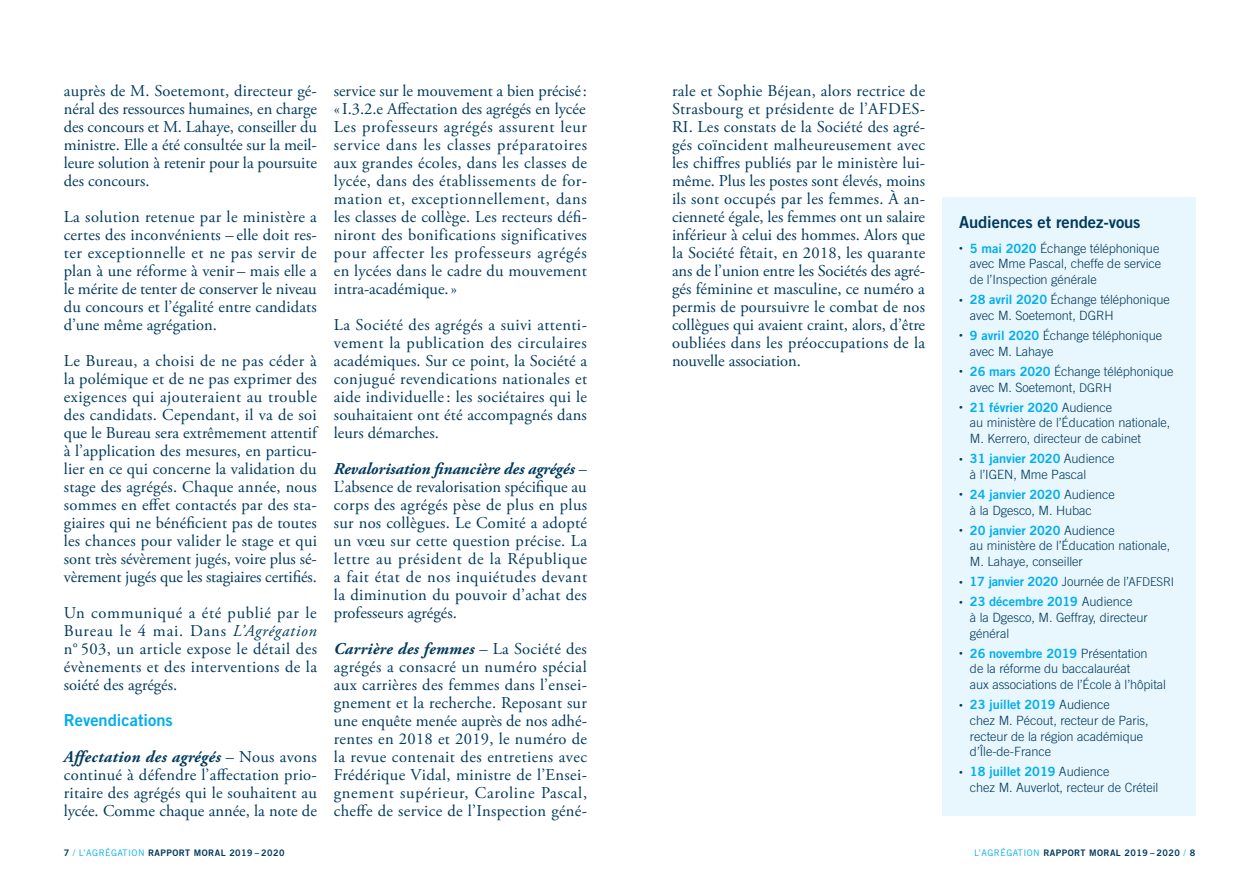
<style>
.page{position:relative;width:1259px;height:893px;background:#fff}
.page>*{position:absolute;margin:0;border:0;box-sizing:border-box;transform-origin:0 0}
.Texte{font:16.5px/18px "Adobe Garamond Pro";color:#003a5d;text-align:justify}
.Chapo{font:16.5px "Trade Gothic Bold Two";letter-spacing:-.005em;color:#003a5d}
.Chapo-2{font:16.5px "Trade Gothic Bold Two";color:#00aeef}
.Texte-2{font:300 12.75px/15.8px "Trade Gothic";letter-spacing:-.005em;color:#003a5d}
.Texte-3{font:12.75px "Trade Gothic Bold Two";letter-spacing:-.015em;color:#00aeef}
.t1{font:9px "Trade Gothic Bold Two";letter-spacing:.05em;color:#003a5d}
.s1{font-style:italic}
.s2{font-weight:700;font-style:italic}
.s3{font-size:7.5px}
.s4{font-family:"Trade Gothic Bold Two";font-weight:400;color:#00aeef}
.s5{font-size:12px}
.s6{font-family:"Trade Gothic";font-weight:300;font-size:7.5px;color:#003a5d}
.s7{font-family:"Trade Gothic";font-weight:300;color:#003a5d}
.s8{font-family:"Trade Gothic";font-weight:300;font-size:12px;color:#003a5d}
.s9{font-family:"Trade Gothic";color:#00aeef}
</style>
<div class="page">
<div style="left:942px;top:197px;width:253px;height:619px;background:#e8f6fd"></div>
<p class="Texte" style="left:64px;top:82px;width:254px">auprès de M. Soetemont, directeur gé&shy;néral des ressources humaines, en charge des concours et M. Lahaye, conseiller du ministre. Elle a été consultée sur la meil&shy;leure solution à retenir pour la poursuite des concours.</p>
<p class="Texte" style="left:64px;top:208px;width:255px">La solution retenue par le ministère a certes des inconvénients – elle doit res&shy;ter exceptionnelle et ne pas servir de plan à une réforme à venir – mais elle a le mérite de tenter de conserver le niveau du concours et l’égalité entre candidats d’une même agrégation.</p>
<p class="Texte" style="left:64px;top:352px;width:255px">Le Bureau, a choisi de ne pas céder à la polémique et de ne pas exprimer des exigences qui ajouteraient au trouble des candidats. Cependant, il va de soi que le Bureau sera extrêmement attentif à l’application des mesures, en particu&shy;lier en ce qui concerne la validation du stage des agrégés. Chaque année, nous sommes en effet contactés par des sta&shy;giaires qui ne bénéficient pas de toutes les chances pour valider le stage et qui sont très sévèrement jugés, voire plus sé&shy;vèrement jugés que les stagiaires certifiés.</p>
<p class="Texte" style="left:64px;top:604px;width:255px">Un communiqué a été publié par le Bureau le 4 mai. Dans <span class="s1">L’Agrégation </span>n° 503, un article expose le détail des évènements et des interventions de la soiété des agrégés.</p>
<p class="Chapo-2" style="left:64px;top:709px;width:111px">Revendications</p>
<p class="Texte" style="left:64px;top:748px;width:255px"><span class="s2">Affectation des agrégés</span> – Nous avons continué à défendre l’affectation prio&shy;ritaire des agrégés qui le souhaitent au lycée. Comme chaque année, la note de</p>
<p class="Texte" style="left:334px;top:82px;width:254px">service sur le mouvement a bien précisé:</p>
<p class="Texte" style="left:334px;top:100px;width:253px">«I.3.2.e Affectation des agrégés en lycée</p>
<p class="Texte" style="left:334px;top:118px;width:255px">Les professeurs agrégés assurent leur service dans les classes préparatoires aux grandes écoles, dans les classes de lycée, dans des établissements de for&shy;mation et, exceptionnellement, dans les classes de collège. Les recteurs défi&shy;niront des bonifications significatives pour affecter les professeurs agrégés en lycées dans le cadre du mouvement intra-académique.»</p>
<p class="Texte" style="left:334px;top:316px;width:255px">La Société des agrégés a suivi attenti&shy;vement la publication des circulaires académiques. Sur ce point, la Société a conjugué revendications nationales et aide individuelle: les sociétaires qui le souhaitaient ont été accompagnés dans leurs démarches.</p>
<p class="Texte" style="left:334px;top:460px;width:255px"><span class="s2">Revalorisation financière des agrégés</span> – L’absence de revalorisation spécifique au corps des agrégés pèse de plus en plus sur nos collègues. Le Comité a adopté un vœu sur cette question précise. La lettre au président de la République a fait état de nos inquiétudes devant la diminution du pouvoir d’achat des professeurs agrégés.</p>
<p class="Texte" style="left:334px;top:640px;width:255px"><span class="s2">Carrière des femmes</span> – La Société des agrégés a consacré un numéro spécial aux carrières des femmes dans l’ensei&shy;gnement et la recherche. Reposant sur une enquête menée auprès de nos adhé&shy;rentes en 2018 et 2019, le numéro de la revue contenait des entretiens avec Frédérique Vidal, ministre de l’Ensei&shy;gnement supérieur, Caroline Pascal, cheffe de service de l’Inspection géné-</p>
<p class="Texte" style="left:672px;top:82px;width:255px">rale et Sophie Béjean, alors rectrice de Strasbourg et présidente de l’AFDES-RI. Les constats de la Société des agré&shy;gés coïncident malheureusement avec les chiffres publiés par le ministère lui&shy;même. Plus les postes sont élevés, moins ils sont occupés par les femmes. À an&shy;cienneté égale, les femmes ont un salaire inférieur à celui des hommes. Alors que la Société fêtait, en 2018, les quarante ans de l’union entre les Sociétés des agré&shy;gés féminine et masculine, ce numéro a permis de poursuivre le combat de nos collègues qui avaient craint, alors, d’être oubliées dans les préoccupations de la nouvelle association.</p>
<p class="Chapo" style="left:959px;top:212px;width:183px">Audiences et rendez-vous</p>
<p class="Texte-2" style="left:970px;top:240px;width:193px;text-indent:-11px"><span class="s3">•</span> <span class="s4">5 mai 2020</span> Échange téléphonique avec Mme Pascal, cheffe de service de l’Inspection générale</p>
<p class="Texte-2" style="left:970px;top:292px;width:201px;text-indent:-11px"><span class="s3">•</span> <span class="s4">28 avril 2020</span> Échange téléphonique avec M. Soetemont, DGRH</p>
<p class="Texte-2" style="left:970px;top:327px;width:194px;text-indent:-11px"><span class="s3">•</span> <span class="s4">9 avril 2020</span> Échange téléphonique avec M. Lahaye</p>
<p class="Texte-2" style="left:970px;top:363px;width:205px;text-indent:-11px"><span class="s3">•</span> <span class="s4">26 mars 2020</span> Échange téléphonique avec M. Soetemont, <span class="s5">DGRH</span></p>
<p class="Texte-2" style="left:970px;top:399px;width:202px;text-indent:-11px"><span class="s3">•</span> <span class="s4">21 février 2020</span> Audience<br>au ministère de l’Éducation nationale,<br>M. Kerrero, directeur de cabinet</p>
<p class="Texte-2" style="left:970px;top:450px;width:146px;text-indent:-11px"><span class="s3">•</span> <span class="s4">31 janvier 2020</span> Audience à l’IGEN, Mme Pascal</p>
<p class="Texte-2" style="left:970px;top:486px;width:146px;text-indent:-11px"><span class="s3">•</span> <span class="s4">24 janvier 2020</span> Audience à la Dgesco, M. Hubac</p>
<p class="Texte-2" style="left:970px;top:522px;width:202px;text-indent:-11px"><span class="s3">•</span> <span class="s4">20 janvier 2020</span> Audience<br>au ministère de l’Éducation nationale,<br>M. Lahaye, conseiller</p>
<p class="Texte-3" style="left:959px;top:574px;width:217px"><span class="s6">•</span> 17 janvier 2020 <span class="s7">Journée de l’</span><span class="s8">AFDESRI</span></p>
<p class="Texte-2" style="left:970px;top:593px;width:179px;text-indent:-11px"><span class="s3">•</span> <span class="s4">23 décembre 2019</span> Audience<br>à la Dgesco, M. Geffray, directeur général</p>
<p class="Texte-2" style="left:970px;top:645px;width:197px;text-indent:-11px"><span class="s3">•</span> <span class="s4">26 novembre 2019</span> Présentation<br>de la réforme du baccalauréat<br>aux associations de l’École à l’hôpital</p>
<p class="Texte-2" style="left:970px;top:696px;width:180px;text-indent:-11px"><span class="s3">•</span> <span class="s4">23 juillet 2019</span> Audience<br>chez M. Pécout, recteur de Paris, recteur de la région académique d’Île-de-France</p>
<p class="Texte-2" style="left:970px;top:764px;width:190px;text-indent:-11px"><span class="s3">•</span> <span class="s4">18 juillet 2019</span> Audience<br>chez M. Auverlot, recteur de Créteil</p>
<p class="t1" style="left:64px;top:847px;width:222px">7 <span class="s9">/ L’AGRÉGATION</span> RAPPORT MORAL 2019 – 2020</p>
<p class="t1" style="left:974px;top:847px;width:222px"><span class="s9">L’AGRÉGATION</span> RAPPORT MORAL 2019 – 2020 <span class="s9">/</span> 8</p>
</div>
